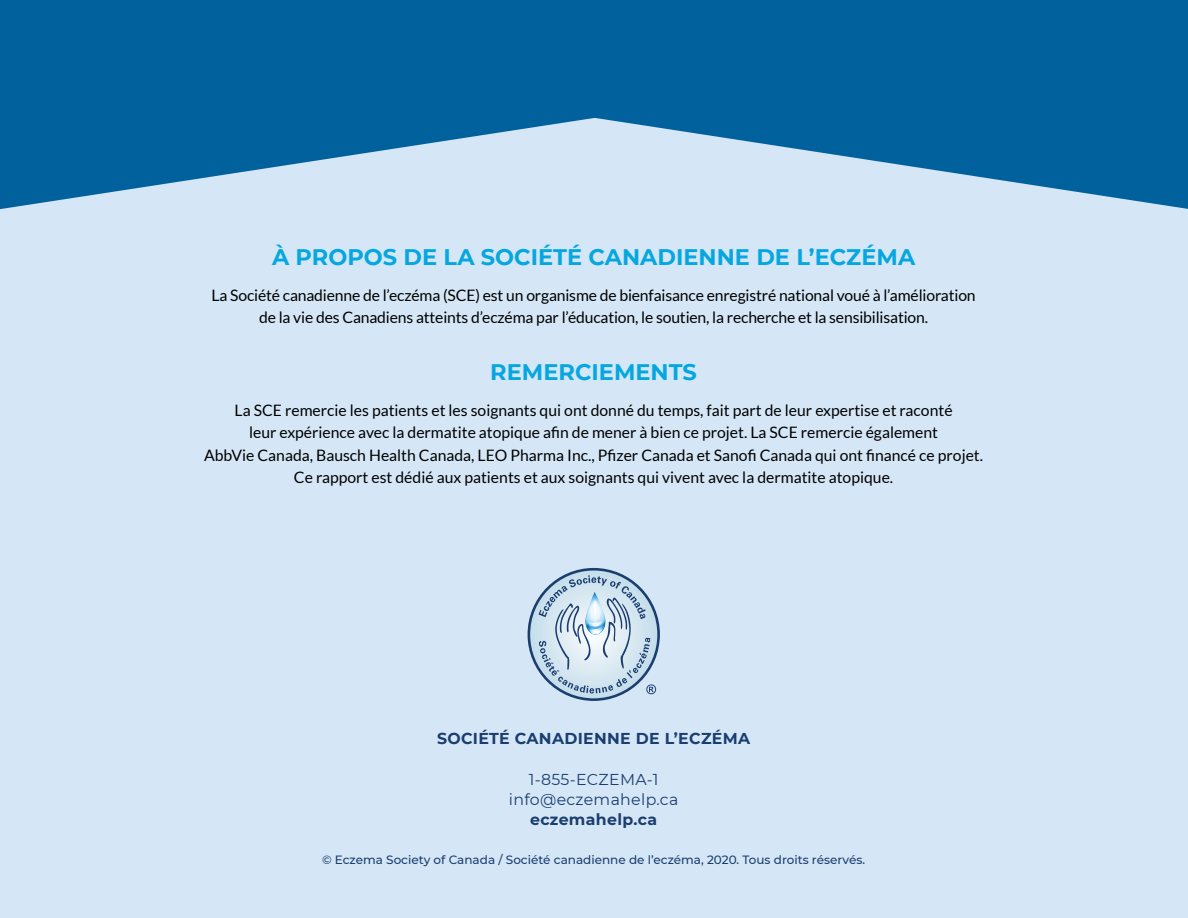
<style>
.page{position:relative;width:1188px;height:918px;background:#d5e7f7}
.page>*{position:absolute;margin:0;border:0;box-sizing:border-box;transform-origin:0 0}
.t1{font:700 22.5px "Montserrat";color:#06a7e0}
.t2{font:15.75px/22.5px "Lato";color:#000;text-align:center}
.t3{font:700 15.75px "Montserrat";letter-spacing:.02em;color:#1b3e6f}
.t4{font:15.75px/20.2px "Montserrat";letter-spacing:.02em;color:#1b3e6f;text-align:center}
.t5{font:500 12px "Montserrat";color:#1b3e6f}
</style>
<div class="page">
<img style="left:529px;top:569px;width:130px;height:131px;border-radius:64px">
<div style="left:528px;top:568px;width:132px;height:133px;border:3px solid #1b3e6f;border-radius:50%"></div>
<svg style="left:539px;top:575px;width:117px;height:119px"></svg>
<svg style="left:0;top:0;width:1188px;height:209px;fill:#00619d"></svg>
<h1 class="t1" style="left:272px;top:241px;width:645px">À PROPOS DE LA SOCIÉTÉ CANADIENNE DE L’ECZÉMA</h1>
<p class="t2" style="left:212px;top:284px;width:766px">La Société canadienne de l’eczéma (SCE) est un organisme de bienfaisance enregistré national voué à l’amélioration de la vie des Canadiens atteints d’eczéma par l’éducation, le soutien, la recherche et la sensibilisation.</p>
<h1 class="t1" style="left:490px;top:355px;width:208px">REMERCIEMENTS</h1>
<p class="t2" style="left:204px;top:398px;width:781px">La SCE remercie les patients et les soignants qui ont donné du temps, fait part de leur expertise et raconté<br>leur expérience avec la dermatite atopique afin de mener à bien ce projet. La SCE remercie également<br>AbbVie Canada, Bausch Health Canada, LEO Pharma Inc., Pfizer Canada et Sanofi Canada qui ont financé ce projet.<br>Ce rapport est dédié aux patients et aux soignants qui vivent avec la dermatite atopique.</p>
<p class="t3" style="left:437px;top:727px;width:315px">SOCIÉTÉ CANADIENNE DE L’ECZÉMA</p>
<p class="t4" style="left:509px;top:769px;width:171px">1-855-ECZEMA-1 info@eczemahelp.ca</p>
<p class="t3" style="left:530px;top:808px;width:129px">eczemahelp.ca</p>
<p class="t5" style="left:322px;top:851px;width:545px">© Eczema Society of Canada / Société canadienne de l’eczéma, 2020. Tous droits réservés.</p>
</div>
